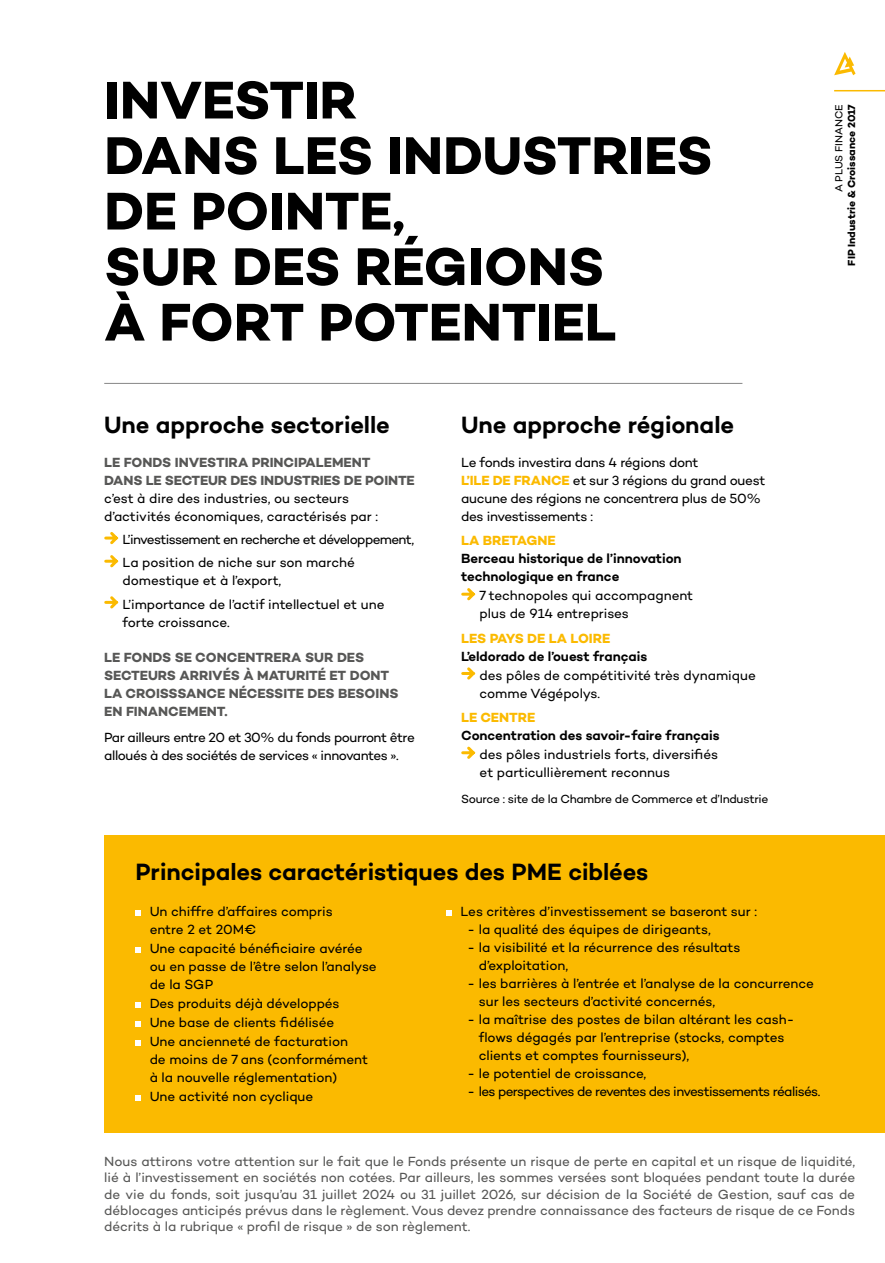
<style>
.page{position:relative;width:885px;height:1263px;background:#fff}
.page>*{position:absolute;margin:0;border:0;box-sizing:border-box;transform-origin:0 0}
.t1{font:700 54px/55.5px "Campton";color:#000}
.t2{font:600 24px "Campton";letter-spacing:-.005em;color:#000}
.t3{font:13.5px/18px "Campton";letter-spacing:-.01em;color:#000}
.t4{font:13.5px/16.2px "Campton";letter-spacing:-.005em;color:#575756;text-align:justify}
.t5{font:700 13.5px/18px "Campton";letter-spacing:-.005em;color:#575756}
.t6{font:600 13.5px/18px "Campton";letter-spacing:-.005em;color:#000}
.t7{font:13.5px/18px "Campton";letter-spacing:-.035em;color:#000}
.t8{font:13.5px/23.1px "Campton";letter-spacing:-.045em;color:#000}
.t9{font:13.5px "Campton";letter-spacing:-.05em;color:#000}
.t10{font:700 13.5px "Campton";letter-spacing:-.005em;color:#fbba00}
.t11{font:12px "Campton";letter-spacing:-.025em;color:#000}
.t12{font:700 10.5px "Campton";color:#000}
.t13{font:10.5px "Campton";color:#000}
.s1{font-weight:700;color:#fbba00}
</style>
<div class="page">
<hr style="left:834px;top:90px;width:50px;height:1px;background:#fbba00">
<svg style="left:834px;top:52px;width:21px;height:23px"></svg>
<hr style="left:104px;top:383px;width:638px;height:1px;background:#878787">
<svg style="left:104px;top:532px;width:15px;height:36px"></svg>
<svg style="left:104px;top:596px;width:15px;height:13px"></svg>
<svg style="left:461px;top:588px;width:15px;height:13px"></svg>
<svg style="left:461px;top:667px;width:15px;height:13px"></svg>
<svg style="left:461px;top:746px;width:15px;height:13px"></svg>
<div style="left:104px;top:835px;width:780px;height:298px;background:#fbba00"></div>
<svg style="left:135px;top:910px;width:6px;height:6px"></svg>
<svg style="left:135px;top:947px;width:6px;height:6px"></svg>
<svg style="left:135px;top:1002px;width:6px;height:6px"></svg>
<svg style="left:135px;top:1021px;width:6px;height:6px"></svg>
<svg style="left:135px;top:1040px;width:6px;height:5px"></svg>
<svg style="left:135px;top:1095px;width:6px;height:5px"></svg>
<svg style="left:446px;top:910px;width:6px;height:6px"></svg>
<h1 class="t1" style="left:104px;top:72px;width:610px">INVESTIR<br>DANS LES INDUSTRIES<br>DE POINTE,<br>SUR DES RÉGIONS<br>À FORT POTENTIEL</h1>
<p class="t13" style="left:832px;top:192px;width:90px;rotate:-90deg">A PLUS FINANCE</p>
<p class="t12" style="left:844px;top:266px;width:163px;rotate:-90deg">FIP Industrie &amp; Croissance 2017</p>
<h2 class="t2" style="left:104px;top:409px;width:287px">Une approche sectorielle</h2>
<p class="t5" style="left:104px;top:453px;width:312px">LE FONDS INVESTIRA PRINCIPALEMENT<br>DANS LE SECTEUR DES INDUSTRIES DE POINTE</p>
<p class="t3" style="left:104px;top:489px;width:275px">c’est à dire des industries, ou secteurs d’activités économiques, caractérisés par :</p>
<p class="t8" style="left:122px;top:528px;width:293px">L’investissement en recherche et développement,<br>La position de niche sur son marché</p>
<p class="t3" style="left:122px;top:569px;width:263px;line-height:23.1px">domestique et à l’export,<br>L’importance de l’actif intellectuel et une</p>
<p class="t3" style="left:122px;top:613px;width:109px">forte croissance.</p>
<p class="t5" style="left:104px;top:648px;width:296px">LE FONDS SE CONCENTRERA SUR DES<br>SECTEURS ARRIVÉS À MATURITÉ ET DONT<br>LA CROISSSANCE NÉCESSITE DES BESOINS<br>EN FINANCEMENT.</p>
<p class="t7" style="left:104px;top:728px;width:312px">Par ailleurs entre 20 et 30% du fonds pourront être alloués à des sociétés de services « innovantes ».</p>
<h2 class="t2" style="left:461px;top:409px;width:274px">Une approche régionale</h2>
<p class="t3" style="left:461px;top:453px;width:305px">Le fonds investira dans 4 régions dont<br><span class="s1">L’ILE DE FRANCE</span> et sur 3 régions du grand ouest aucune des régions ne concentrera plus de 50% des investissements :</p>
<p class="t10" style="left:461px;top:532px;width:96px">LA BRETAGNE</p>
<p class="t6" style="left:461px;top:549px;width:222px">Berceau historique de l’innovation technologique en france</p>
<p class="t3" style="left:479px;top:586px;width:215px">7 technopoles qui accompagnent plus de 914 entreprises</p>
<p class="t10" style="left:461px;top:629px;width:151px">LES PAYS DE LA LOIRE</p>
<p class="t6" style="left:461px;top:647px;width:187px">L’eldorado de l’ouest français</p>
<p class="t3" style="left:479px;top:666px;width:278px">des pôles de compétitivité très dynamique comme Végépolys.</p>
<p class="t10" style="left:461px;top:709px;width:76px">LE CENTRE</p>
<p class="t6" style="left:461px;top:726px;width:260px">Concentration des savoir-faire français</p>
<p class="t3" style="left:479px;top:745px;width:240px">des pôles industriels forts, diversifiés et particullièrement reconnus</p>
<p class="t11" style="left:461px;top:792px;width:308px">Source : site de la Chambre de Commerce et d’Industrie</p>
<h2 class="t2" style="left:135px;top:856px;width:514px">Principales caractéristiques des PME ciblées</h2>
<p class="t3" style="left:150px;top:902px;width:228px;line-height:18.5px">Un chiffre d’affaires compris<br>entre 2 et 20M€<br>Une capacité bénéficiaire avérée ou en passe de l’être selon l’analyse de la SGP<br>Des produits déjà développés<br>Une base de clients fidélisée<br>Une ancienneté de facturation<br>de moins de 7 ans (conformément à la nouvelle réglementation)<br>Une activité non cyclique</p>
<p class="t3" style="left:460px;top:902px;width:298px">Les critères d’investissement se baseront sur :</p>
<p class="t3" style="left:467px;top:920px;width:245px">- la qualité des équipes de dirigeants,</p>
<p class="t3" style="left:478px;top:938px;width:263px;text-indent:-11px">- la visibilité et la récurrence des résultats d’exploitation,</p>
<p class="t3" style="left:478px;top:974px;width:336px;text-indent:-11px">- les barrières à l’entrée et l’analyse de la concurrence sur les secteurs d’activité concernés,</p>
<p class="t3" style="left:478px;top:1010px;width:317px;text-indent:-11px">- la maîtrise des postes de bilan altérant les cash&shy;flows dégagés par l’entreprise (stocks, comptes clients et comptes fournisseurs),</p>
<p class="t3" style="left:467px;top:1064px;width:180px">- le potentiel de croissance,</p>
<p class="t9" style="left:467px;top:1083px;width:354px">- les perspectives de reventes des investissements réalisés.</p>
<p class="t4" style="left:104px;top:1153px;width:752px">Nous attirons votre attention sur le fait que le Fonds présente un risque de perte en capital et un risque de liquidité, lié à l’investissement en sociétés non cotées. Par ailleurs, les sommes versées sont bloquées pendant toute la durée de vie du fonds, soit jusqu’au 31 juillet 2024 ou 31 juillet 2026, sur décision de la Société de Gestion, sauf cas de déblocages anticipés prévus dans le règlement. Vous devez prendre connaissance des facteurs de risque de ce Fonds décrits à la rubrique « profil de risque » de son règlement.</p>
</div>
